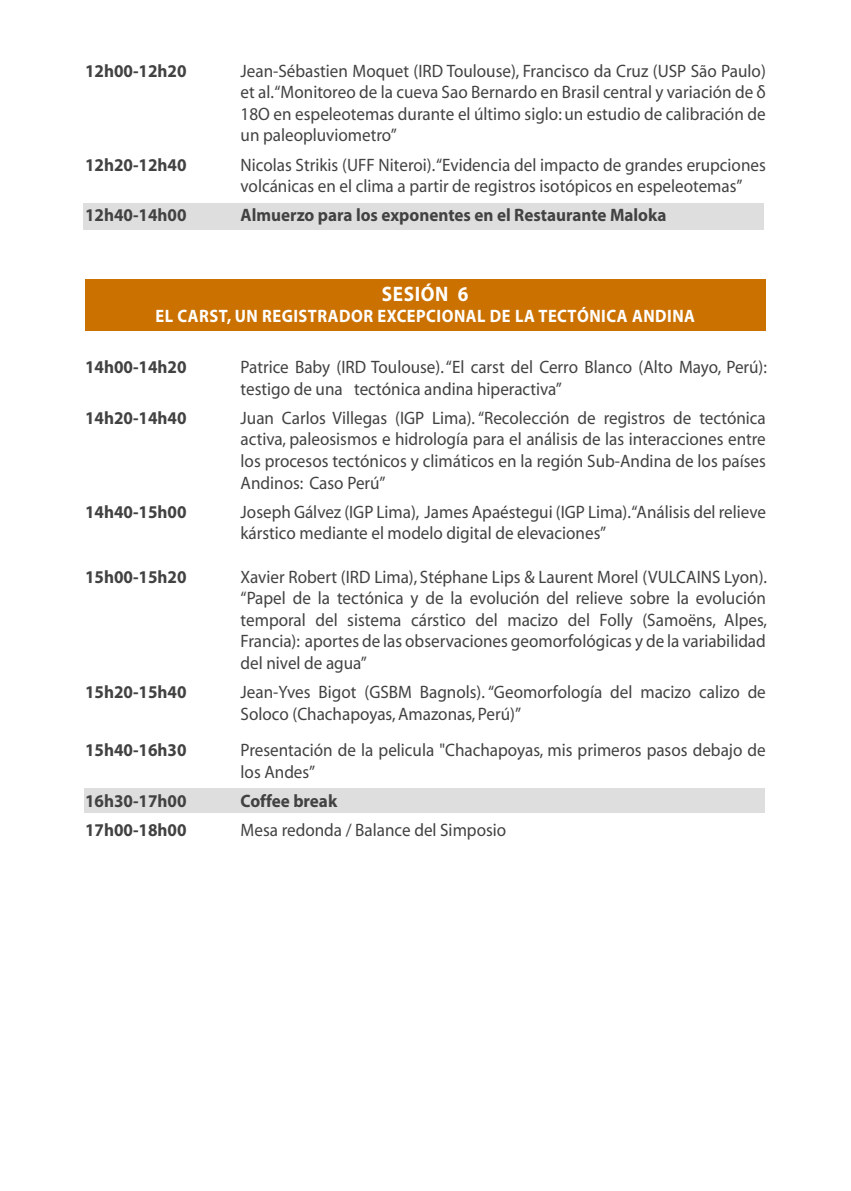
<style>
.page{position:relative;width:851px;height:1191px;background:#fff}
.page>*{position:absolute;margin:0;border:0;box-sizing:border-box;transform-origin:0 0}
.t1{font:700 21px "Myriad";letter-spacing:.03em;color:#fff;scale:.91 1}
.t2{font:18px/21.6px "Myriad";color:#424242;scale:.95 1}
.t3{font:700 18px "Myriad";color:#424242;scale:.95 1}
.t4{font:700 18px "Myriad";letter-spacing:.03em;color:#fff;scale:.91 1}
.s1{font-family:"Myriad Pro"}
</style>
<div class="page">
<div style="left:83px;top:203px;width:680px;height:27px;background:#dedede"></div>
<div style="left:84px;top:788px;width:680px;height:25px;background:#dedede"></div>
<div style="left:85px;top:279px;width:680px;height:51px;background:#cb7100"></div>
<p class="t3" style="left:85px;top:61px;width:108px">12h00-12h20</p>
<p class="t2" style="left:240px;top:61px;width:554px;text-align:justify">Jean-Sébastien Moquet (IRD Toulouse), Francisco da Cruz (USP São Paulo) et al.“Monitoreo de la cueva Sao Bernardo en Brasil central y variación de <span class="s1">δ </span>18O en espeleotemas durante el último siglo: un estudio de calibración de un paleopluviometro”</p>
<p class="t3" style="left:85px;top:155px;width:108px">12h20-12h40</p>
<p class="t2" style="left:240px;top:154px;width:554px">Nicolas Strikis (UFF Niteroi).“Evidencia del impacto de grandes erupciones volcánicas en el clima a partir de registros isotópicos en espeleotemas”</p>
<p class="t3" style="left:85px;top:206px;width:108px">12h40-14h00</p>
<p class="t3" style="left:240px;top:206px;width:450px">Almuerzo para los exponentes en el Restaurante Maloka</p>
<p class="t1" style="left:382px;top:283px;width:97px">SESIÓN 6</p>
<p class="t4" style="left:155px;top:307px;width:594px">EL CARST, UN REGISTRADOR EXCEPCIONAL DE LA TECTÓNICA ANDINA</p>
<p class="t3" style="left:85px;top:358px;width:108px">14h00-14h20</p>
<p class="t2" style="left:240px;top:357px;width:555px">Patrice Baby (IRD Toulouse). “El carst del Cerro Blanco (Alto Mayo, Perú): testigo de una tectónica andina hiperactiva”</p>
<p class="t3" style="left:85px;top:408px;width:108px">14h20-14h40</p>
<p class="t2" style="left:240px;top:408px;width:554px;text-align:justify">Juan Carlos Villegas (IGP Lima). “Recolección de registros de tectónica activa, paleosismos e hidrología para el análisis de las interacciones entre los procesos tectónicos y climáticos en la región Sub-Andina de los países Andinos: Caso Perú”</p>
<p class="t3" style="left:85px;top:502px;width:108px">14h40-15h00</p>
<p class="t2" style="left:240px;top:501px;width:554px">Joseph Gálvez (IGP Lima), James Apaéstegui (IGP Lima).“Análisis del relieve kárstico mediante el modelo digital de elevaciones”</p>
<p class="t3" style="left:85px;top:567px;width:108px">15h00-15h20</p>
<p class="t2" style="left:240px;top:566px;width:555px;text-align:justify">Xavier Robert (IRD Lima), Stéphane Lips &amp; Laurent Morel (VULCAINS Lyon). “Papel de la tectónica y de la evolución del relieve sobre la evolución temporal del sistema cárstico del macizo del Folly (Samoëns, Alpes, Francia): aportes de las observaciones geomorfológicas y de la variabilidad del nivel de agua”</p>
<p class="t3" style="left:85px;top:682px;width:108px">15h20-15h40</p>
<p class="t2" style="left:240px;top:682px;width:554px">Jean-Yves Bigot (GSBM Bagnols). “Geomorfología del macizo calizo de<br>Soloco (Chachapoyas, Amazonas, Perú)”</p>
<p class="t3" style="left:85px;top:741px;width:108px">15h40-16h30</p>
<p class="t2" style="left:240px;top:740px;width:554px">Presentación de la pelicula "Chachapoyas, mis primeros pasos debajo de los Andes”</p>
<p class="t3" style="left:85px;top:791px;width:108px">16h30-17h00</p>
<p class="t3" style="left:240px;top:791px;width:103px">Coffee break</p>
<p class="t3" style="left:85px;top:820px;width:108px">17h00-18h00</p>
<p class="t2" style="left:240px;top:820px;width:281px">Mesa redonda / Balance del Simposio</p>
</div>
